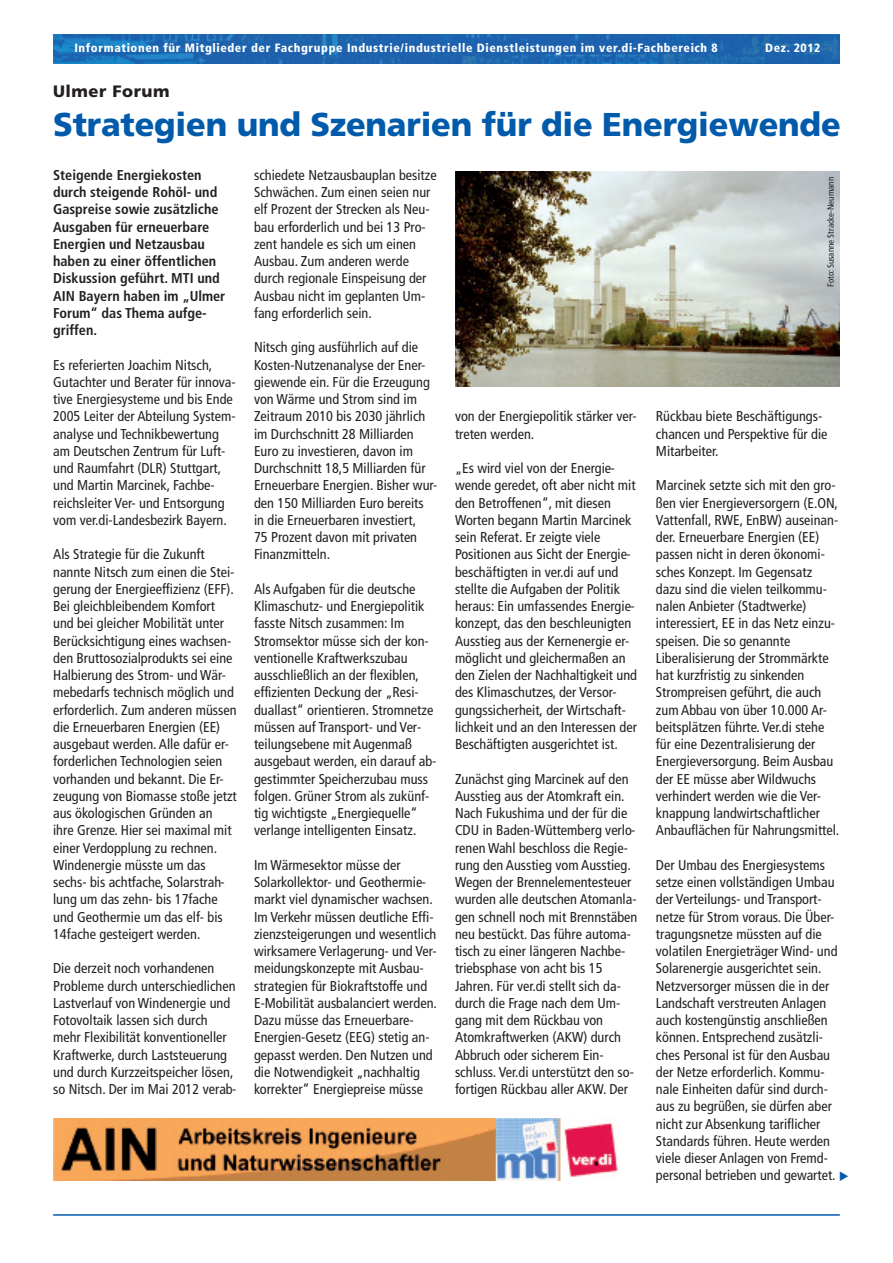
<style>
.page{position:relative;width:893px;height:1263px;background:#fff}
.page>*{position:absolute;margin:0;border:0;box-sizing:border-box;transform-origin:0 0}
.t1{font:900 33px "Frutiger LT";letter-spacing:-.005em;color:#015aaa}
.t2{font:900 16.5px "Frutiger LT";letter-spacing:.03em;color:#231f20}
.t3{font:condensed 14.25px/17.2px "Frutiger LT";color:#231f20}
.t4{font:700 condensed 14.25px/17.2px "Frutiger LT";color:#231f20}
.t5{font:900 condensed 12px "Frutiger LT";letter-spacing:.05em;color:#fff}
.t6{font:10.5px "Hira Kaku Pro W6";color:#015aaa}
.t7{font:condensed 9px "Frutiger LT";color:#231f20}
</style>
<div class="page">
<img style="left:53px;top:34px;width:787px;height:30px">
<hr style="left:53px;top:1214px;width:787px;height:2px;background:#015aaa">
<img style="left:455px;top:171px;width:385px;height:216px">
<img style="left:53px;top:1118px;width:565px;height:62px">
<p class="t5" style="left:74px;top:43px;width:645px">Informationen für Mitglieder der Fachgruppe Industrie/industrielle Dienstleistungen im ver.di-Fachbereich 8</p>
<p class="t5" style="left:765px;top:43px;width:57px">Dez. 2012</p>
<p class="t2" style="left:53px;top:85px;width:118px">Ulmer Forum</p>
<h1 class="t1" style="left:53px;top:112px;width:789px">Strategien und Szenarien für die Energiewende</h1>
<p class="t4" style="left:53px;top:167px;width:174px">Steigende Energiekosten durch steigende Rohöl- und<br>Gaspreise sowie zusätzliche<br>Ausgaben für erneuerbare<br>Energien und Netzausbau haben zu einer öffentlichen<br>Diskussion geführt. MTI und<br>AIN Bayern haben im „Ulmer<br>Forum“ das Thema aufge&shy;griffen.</p>
<p class="t3" style="left:53px;top:357px;width:184px">Es referierten Joachim Nitsch,<br>Gutachter und Berater für innova&shy;tive Energiesysteme und bis Ende<br>2005 Leiter der Abteilung System&shy;analyse und Technikbewertung am Deutschen Zentrum für Luft&shy;und Raumfahrt (DLR) Stuttgart, und Martin Marcinek, Fachbe&shy;reichsleiter Ver- und Entsorgung vom ver.di-Landesbezirk Bayern.</p>
<p class="t3" style="left:53px;top:547px;width:185px">Als Strategie für die Zukunft nannte Nitsch zum einen die Stei&shy;gerung der Energieeffizienz (EFF).<br>Bei gleichbleibendem Komfort und bei gleicher Mobilität unter<br>Berücksichtigung eines wachsen&shy;den Bruttosozialprodukts sei eine<br>Halbierung des Strom- und Wär&shy;mebedarfs technisch möglich und erforderlich. Zum anderen müssen die Erneuerbaren Energien (EE) ausgebaut werden. Alle dafür er&shy;forderlichen Technologien seien vorhanden und bekannt. Die Er&shy;zeugung von Biomasse stoße jetzt aus ökologischen Gründen an<br>ihre Grenze. Hier sei maximal mit einer Verdopplung zu rechnen.<br>Windenergie müsste um das sechs- bis achtfache, Solarstrah&shy;lung um das zehn- bis 17fache und Geothermie um das elf- bis<br>14fache gesteigert werden.</p>
<p class="t3" style="left:53px;top:961px;width:185px">Die derzeit noch vorhandenen Probleme durch unterschiedlichen Lastverlauf von Windenergie und Fotovoltaik lassen sich durch mehr Flexibilität konventioneller Kraftwerke, durch Laststeuerung und durch Kurzzeitspeicher lösen, so Nitsch. Der im Mai 2012 verab-</p>
<p class="t3" style="left:254px;top:167px;width:184px">schiedete Netzausbauplan besitze<br>Schwächen. Zum einen seien nur elf Prozent der Strecken als Neu&shy;bau erforderlich und bei 13 Pro&shy;zent handele es sich um einen<br>Ausbau. Zum anderen werde durch regionale Einspeisung der<br>Ausbau nicht im geplanten Um&shy;fang erforderlich sein.</p>
<p class="t3" style="left:254px;top:340px;width:185px">Nitsch ging ausführlich auf die<br>Kosten-Nutzenanalyse der Ener&shy;giewende ein. Für die Erzeugung von Wärme und Strom sind im<br>Zeitraum 2010 bis 2030 jährlich im Durchschnitt 28 Milliarden<br>Euro zu investieren, davon im<br>Durchschnitt 18,5 Milliarden für<br>Erneuerbare Energien. Bisher wur&shy;den 150 Milliarden Euro bereits<br>in die Erneuerbaren investiert,<br>75 Prozent davon mit privaten<br>Finanzmitteln.</p>
<p class="t3" style="left:254px;top:581px;width:184px">Als Aufgaben für die deutsche<br>Klimaschutz- und Energiepolitik fasste Nitsch zusammen: Im<br>Stromsektor müsse sich der kon&shy;ventionelle Kraftwerkszubau ausschließlich an der flexiblen, effizienten Deckung der „Resi&shy;duallast“ orientieren. Stromnetze müssen auf Transport- und Ver&shy;teilungsebene mit Augenmaß ausgebaut werden, ein darauf ab&shy;gestimmter Speicherzubau muss folgen. Grüner Strom als zukünf&shy;tig wichtigste „Energiequelle“ verlange intelligenten Einsatz.</p>
<p class="t3" style="left:254px;top:857px;width:184px">Im Wärmesektor müsse der<br>Solarkollektor- und Geothermie&shy;markt viel dynamischer wachsen.<br>Im Verkehr müssen deutliche Effi&shy;zienzsteigerungen und wesentlich wirksamere Verlagerung- und Ver&shy;meidungskonzepte mit Ausbau&shy;strategien für Biokraftstoffe und<br>E-Mobilität ausbalanciert werden.<br>Dazu müsse das Erneuerbare-<br>Energien-Gesetz (EEG) stetig an&shy;gepasst werden. Den Nutzen und die Notwendigkeit „nachhaltig korrekter“ Energiepreise müsse</p>
<p class="t3" style="left:455px;top:409px;width:183px">von der Energiepolitik stärker ver&shy;treten werden.</p>
<p class="t3" style="left:455px;top:461px;width:184px">„Es wird viel von der Energie&shy;wende geredet, oft aber nicht mit den Betroffenen“, mit diesen<br>Worten begann Martin Marcinek sein Referat. Er zeigte viele<br>Positionen aus Sicht der Energie&shy;beschäftigten in ver.di auf und stellte die Aufgaben der Politik heraus: Ein umfassendes Energie&shy;konzept, das den beschleunigten<br>Ausstieg aus der Kernenergie er&shy;möglicht und gleichermaßen an den Zielen der Nachhaltigkeit und des Klimaschutzes, der Versor&shy;gungssicherheit, der Wirtschaft&shy;lichkeit und an den Interessen der<br>Beschäftigten ausgerichtet ist.</p>
<p class="t3" style="left:455px;top:771px;width:184px">Zunächst ging Marcinek auf den<br>Ausstieg aus der Atomkraft ein.<br>Nach Fukushima und der für die<br>CDU in Baden-Wüttemberg verlo&shy;renen Wahl beschloss die Regie&shy;rung den Ausstieg vom Ausstieg.<br>Wegen der Brennelementesteuer wurden alle deutschen Atomanla&shy;gen schnell noch mit Brennstäben neu bestückt. Das führe automa&shy;tisch zu einer längeren Nachbe&shy;triebsphase von acht bis 15<br>Jahren. Für ver.di stellt sich da&shy;durch die Frage nach dem Um&shy;gang mit dem Rückbau von<br>Atomkraftwerken (AKW) durch<br>Abbruch oder sicherem Ein&shy;schluss. Ver.di unterstützt den so&shy;fortigen Rückbau aller AKW. Der</p>
<p class="t7" style="left:827px;top:287px;width:111px;rotate:-90deg">Foto: Susanne Stracke-Neumann</p>
<p class="t3" style="left:656px;top:409px;width:173px">Rückbau biete Beschäftigungs&shy;chancen und Perspektive für die<br>Mitarbeiter.</p>
<p class="t3" style="left:656px;top:478px;width:185px">Marcinek setzte sich mit den gro&shy;ßen vier Energieversorgern (E.ON,<br>Vattenfall, RWE, EnBW) auseinan&shy;der. Erneuerbare Energien (EE) passen nicht in deren ökonomi&shy;sches Konzept. Im Gegensatz dazu sind die vielen teilkommu&shy;nalen Anbieter (Stadtwerke) interessiert, EE in das Netz einzu&shy;speisen. Die so genannte<br>Liberalisierung der Strommärkte hat kurzfristig zu sinkenden<br>Strompreisen geführt, die auch zum Abbau von über 10.000 Ar&shy;beitsplätzen führte. Ver.di stehe für eine Dezentralisierung der<br>Energieversorgung. Beim Ausbau der EE müsse aber Wildwuchs verhindert werden wie die Ver&shy;knappung landwirtschaftlicher<br>Anbauflächen für Nahrungsmittel.</p>
<p class="t3" style="left:656px;top:857px;width:183px">Der Umbau des Energiesystems setze einen vollständigen Umbau der Verteilungs- und Transport&shy;netze für Strom voraus. Die Über&shy;tragungsnetze müssten auf die volatilen Energieträger Wind- und<br>Solarenergie ausgerichtet sein.<br>Netzversorger müssen die in der<br>Landschaft verstreuten Anlagen auch kostengünstig anschließen können. Entsprechend zusätzli&shy;ches Personal ist für den Ausbau der Netze erforderlich. Kommu&shy;nale Einheiten dafür sind durch&shy;aus zu begrüßen, sie dürfen aber nicht zur Absenkung tariflicher<br>Standards führen. Heute werden viele dieser Anlagen von Fremd&shy;personal betrieben und gewartet.</p>
<p class="t6" style="left:853px;top:1171px;width:12px;rotate:90deg">▲</p>
</div>
